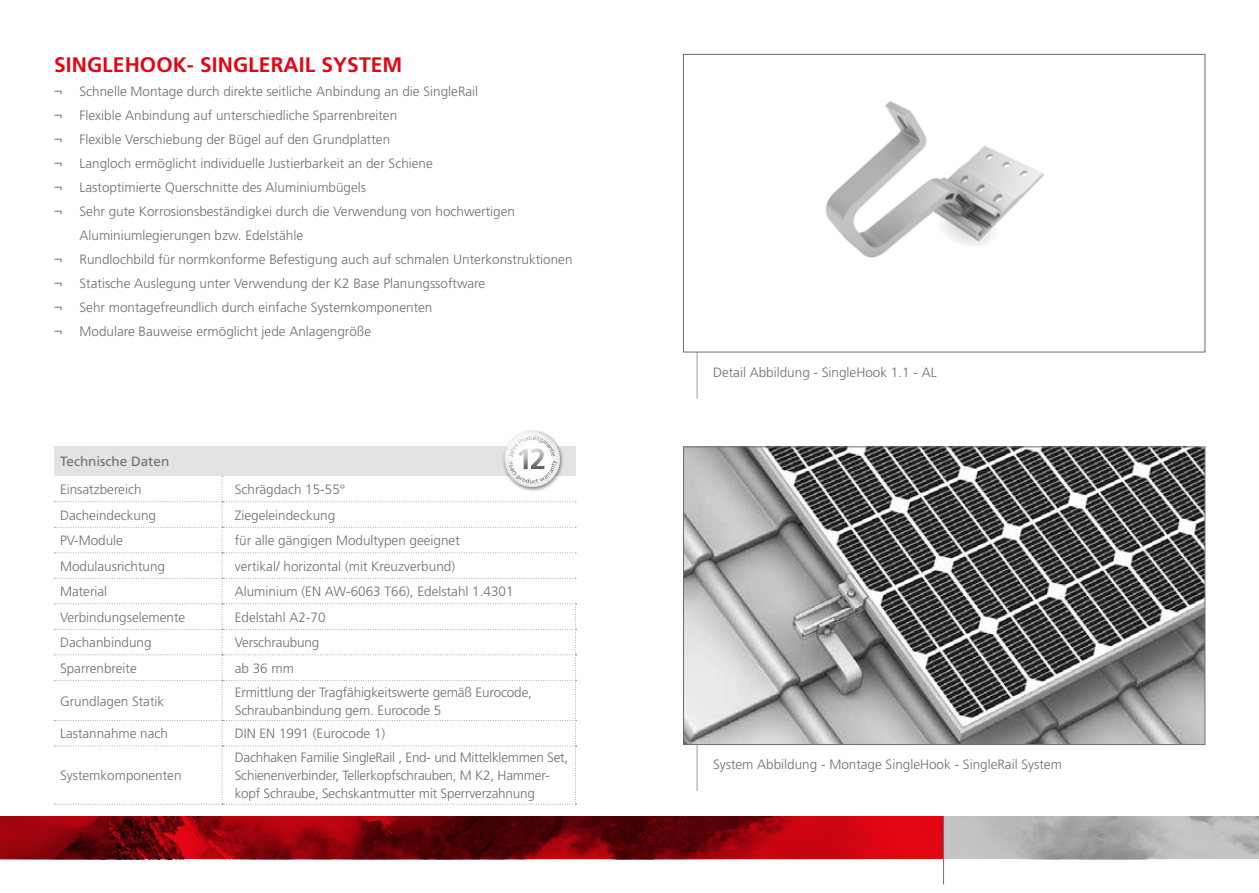
<style>
.page{position:relative;width:1259px;height:893px;background:#fff}
.page>*{position:absolute;margin:0;border:0;box-sizing:border-box;transform-origin:0 0}
.t1{font:700 21px "Frutiger LT";letter-spacing:.005em;color:#e30613}
.t2{font:300 13.5px/18px "Frutiger LT";color:#706f6f}
.t3{font:13.5px "Frutiger LT";color:#706f6f}
</style>
<div class="page">
<svg style="left:0;top:817px;width:943px;height:42px;background:#89030a"></svg>
<svg style="left:944px;top:817px;width:315px;height:42px;background:#b3b3b3"></svg>
<hr style="left:943px;top:816px;width:1px;height:68px;background:#706f6f">
<hr style="left:697px;top:352px;width:1px;height:47px;background:#9d9d9c">
<hr style="left:697px;top:744px;width:1px;height:47px;background:#9d9d9c">
<img style="left:685px;top:448px;width:518px;height:295px">
<div style="left:683px;top:446px;width:522px;height:299px;border:1px solid #706f6f"></div>
<div style="left:683px;top:54px;width:522px;height:298px;border:1px solid #706f6f"></div>
<svg style="left:54px;top:431px;width:522px;height:374px"></svg>
<img style="left:825px;top:101px;width:219px;height:157px">
<h1 class="t1" style="left:54px;top:52px;width:350px">SINGLEHOOK- SINGLERAIL SYSTEM</h1>
<p class="t2" style="left:54px;top:83px;width:10px">¬</p>
<p class="t2" style="left:80px;top:83px;width:400px">Schnelle Montage durch direkte seitliche Anbindung an die SingleRail</p>
<p class="t2" style="left:54px;top:107px;width:10px">¬</p>
<p class="t2" style="left:80px;top:107px;width:319px">Flexible Anbindung auf unterschiedliche Sparrenbreiten</p>
<p class="t2" style="left:54px;top:131px;width:10px">¬</p>
<p class="t2" style="left:80px;top:131px;width:312px">Flexible Verschiebung der Bügel auf den Grundplatten</p>
<p class="t2" style="left:54px;top:155px;width:10px">¬</p>
<p class="t2" style="left:80px;top:155px;width:355px">Langloch ermöglicht individuelle Justierbarkeit an der Schiene</p>
<p class="t2" style="left:54px;top:179px;width:10px">¬</p>
<p class="t2" style="left:80px;top:179px;width:288px">Lastoptimierte Querschnitte des Aluminiumbügels</p>
<p class="t2" style="left:54px;top:203px;width:10px">¬</p>
<p class="t2" style="left:80px;top:200px;width:437px;line-height:24px">Sehr gute Korrosionsbeständigkei durch die Verwendung von hochwertigen<br>Aluminiumlegierungen bzw. Edelstähle</p>
<p class="t2" style="left:54px;top:251px;width:10px">¬</p>
<p class="t2" style="left:80px;top:251px;width:494px">Rundlochbild für normkonforme Befestigung auch auf schmalen Unterkonstruktionen</p>
<p class="t2" style="left:54px;top:275px;width:10px">¬</p>
<p class="t2" style="left:80px;top:275px;width:407px">Statische Auslegung unter Verwendung der K2 Base Planungssoftware</p>
<p class="t2" style="left:54px;top:299px;width:10px">¬</p>
<p class="t2" style="left:80px;top:299px;width:354px">Sehr montagefreundlich durch einfache Systemkomponenten</p>
<p class="t2" style="left:54px;top:323px;width:10px">¬</p>
<p class="t2" style="left:80px;top:323px;width:293px">Modulare Bauweise ermöglicht jede Anlagengröße</p>
<p class="t3" style="left:60px;top:454px;width:111px">Technische Daten</p>
<p class="t2" style="left:60px;top:481px;width:83px">Einsatzbereich</p>
<p class="t2" style="left:235px;top:481px;width:112px">Schrägdach 15-55°</p>
<p class="t2" style="left:60px;top:506px;width:98px">Dacheindeckung</p>
<p class="t2" style="left:235px;top:506px;width:102px">Ziegeleindeckung</p>
<p class="t2" style="left:60px;top:532px;width:65px">PV-Module</p>
<p class="t2" style="left:235px;top:532px;width:227px">für alle gängigen Modultypen geeignet</p>
<p class="t2" style="left:60px;top:557px;width:107px">Modulausrichtung</p>
<p class="t2" style="left:235px;top:557px;width:222px">vertikal/ horizontal (mit Kreuzverbund)</p>
<p class="t2" style="left:60px;top:583px;width:49px">Material</p>
<p class="t2" style="left:235px;top:583px;width:280px">Aluminium (EN AW-6063 T66), Edelstahl 1.4301</p>
<p class="t2" style="left:60px;top:608px;width:127px">Verbindungselemente</p>
<p class="t2" style="left:235px;top:608px;width:92px">Edelstahl A2-70</p>
<p class="t2" style="left:60px;top:634px;width:93px">Dachanbindung</p>
<p class="t2" style="left:235px;top:634px;width:86px">Verschraubung</p>
<p class="t2" style="left:60px;top:659px;width:78px">Sparrenbreite</p>
<p class="t2" style="left:235px;top:659px;width:61px">ab 36 mm</p>
<p class="t2" style="left:60px;top:692px;width:106px">Grundlagen Statik</p>
<p class="t2" style="left:235px;top:683px;width:299px">Ermittlung der Tragfähigkeitswerte gemäß Eurocode,<br>Schraubanbindung gem. Eurocode 5</p>
<p class="t2" style="left:60px;top:725px;width:110px">Lastannahme nach</p>
<p class="t2" style="left:235px;top:725px;width:152px">DIN EN 1991 (Eurocode 1)</p>
<p class="t2" style="left:60px;top:767px;width:123px">Systemkomponenten</p>
<p class="t2" style="left:235px;top:749px;width:335px">Dachhaken Familie SingleRail , End- und Mittelklemmen Set,<br>Schienenverbinder, Tellerkopfschrauben, M K2, Hammer&shy;kopf Schraube, Sechskantmutter mit Sperrverzahnung</p>
<p class="t2" style="left:713px;top:363px;width:225px">Detail Abbildung - SingleHook 1.1 - AL</p>
<p class="t2" style="left:713px;top:756px;width:350px">System Abbildung - Montage SingleHook - SingleRail System</p>
</div>
